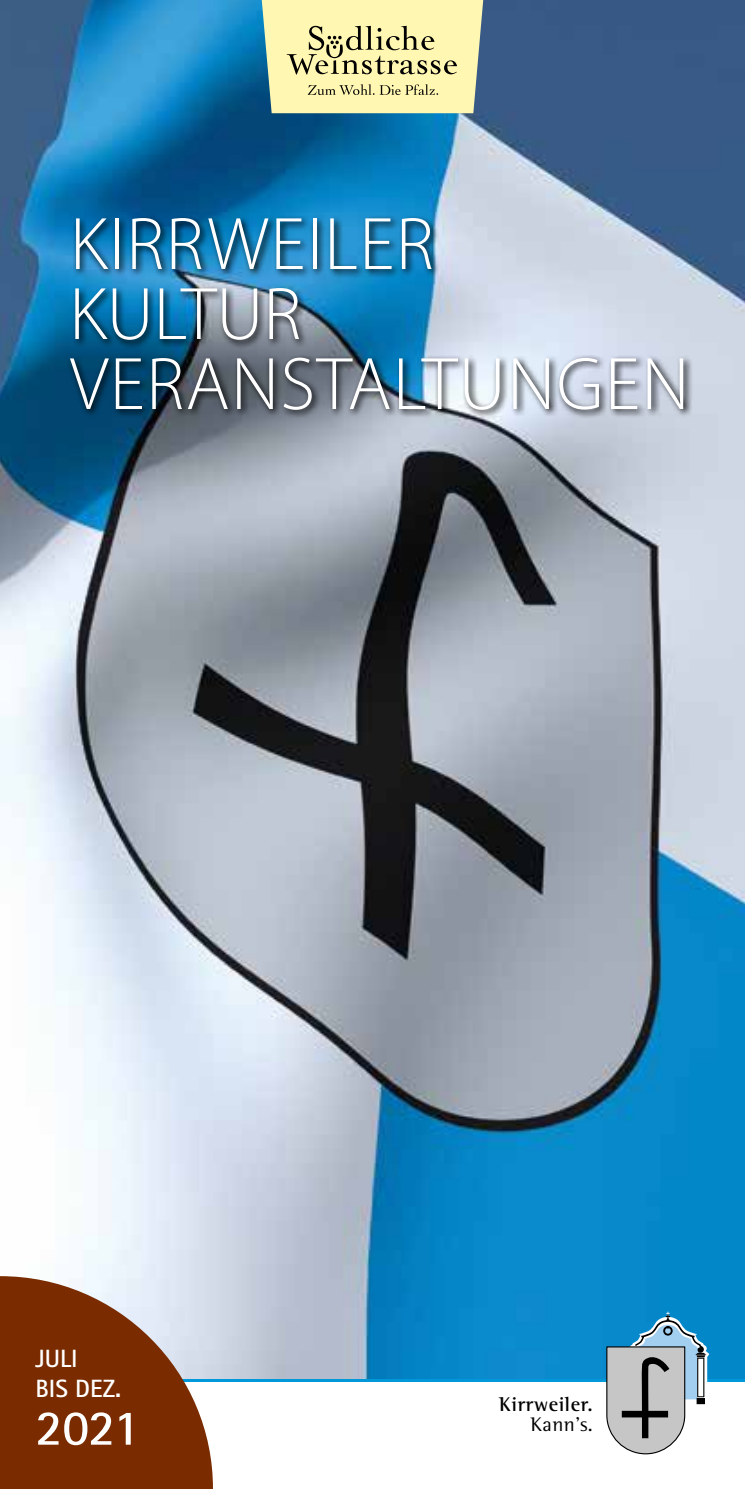
<style>
.page{position:relative;width:745px;height:1489px;background:#fff}
.page>*{position:absolute;margin:0;border:0;box-sizing:border-box;transform-origin:0 0}
.t1{font:300 75px/70px "Myriad Pro";letter-spacing:.02em;color:#fff}
.t2{font:700 50px "Rotis Sans Serif Std";color:#fff}
.t3{font:700 25px/30px "Rotis Sans Serif Std";color:#fff}
.t4{font:700 20.5px "Rotis Semi Serif Std";letter-spacing:.025em;color:#000}
.t5{font:20.5px "Rotis Semi Serif Std";color:#000}
</style>
<div class="page">
<img style="left:0;top:0;width:744px;height:1378px">
<img style="left:66px;top:215px;width:626px;height:204px">
<svg style="left:213px;top:1378px;width:531px;height:4px;background:#1199d4"></svg>
<svg style="left:605px;top:1311px;width:103px;height:143px"></svg>
<svg style="left:261px;top:0;width:222px;height:113px;background:#dfdca3"></svg>
<svg style="left:0;top:1275px;width:213px;height:213px;background:#905535"></svg>
<p class="t1" style="left:69px;top:208px;width:621px">KIRRWEILER<br>KULTUR<br>VERANSTALTUNGEN</p>
<p class="t3" style="left:35px;top:1342px;width:87px">JULI<br>BIS DEZ.</p>
<p class="t2" style="left:35px;top:1395px;width:106px">2021</p>
<p class="t4" style="left:499px;top:1391px;width:95px">Kirrweiler.</p>
<p class="t5" style="left:530px;top:1411px;width:64px">Kann’s.</p>
</div>
